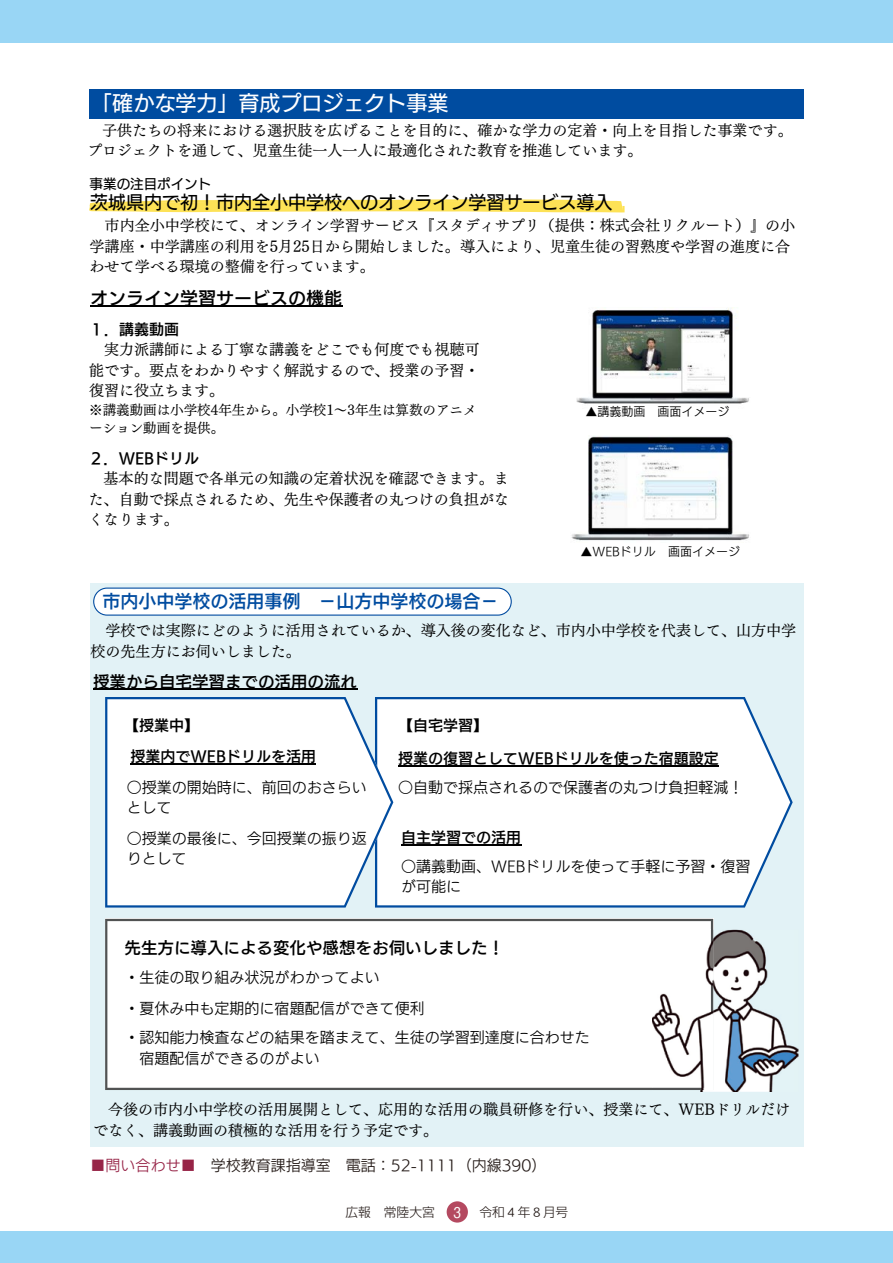
<style>
.page{position:relative;width:893px;height:1263px;background:#fff}
.page>*{position:absolute;margin:0;border:0;box-sizing:border-box;transform-origin:0 0}
.t1{font:21px "Canva UD Kakugo Large Pr 6 N M";color:#fff}
.t2{font:18px "Canva UD Kakugo Large Pr 6 N M";color:#000}
.t3{font:18px "Canva UD Kakugo Small Pr 6 N DB";color:#004ca0}
.t4{font:18px "Canva UD Kakugo Small Pr 6 N DB";color:#000}
.t5{font:16.5px "Canva UD Kakugo Small Pr 6 N DB";color:#000}
.t6{font:15px/20.2px "Canva UD Mincho Pr 6 N M";color:#000}
.t7{font:15px/20.2px "Canva UD Kakugo Small Pr 6 N R";color:#000}
.t8{font:15px "Canva UD Kakugo Small Pr 6 N DB";color:#000}
.t9{font:15px "Canva UD Kakugo Small Pr 6 N R";color:#231916}
.t10{font:13.5px/18px "Canva UD Mincho Pr 6 N M";color:#000}
.t11{font:13.5px "Canva UD Kakugo Large Pr 6 N M";color:#000}
.t12{font:300 12.75px "Shin Go Pro";color:#221815}
.t13{font:12px "Canva UD Kakugo Small Pr 6 N R";color:#000}
.s1{color:#972447}
.s2{font-family:"Gothic BBB Pro";font-weight:500;font-size:14.85px;color:#fff}
.s3{font-family:"Heisei Kaku Go Std W3";font-weight:400}
</style>
<div class="page">
<div style="left:89px;top:89px;width:715px;height:29px;background:#004ca0"></div>
<svg style="left:89px;top:199px;width:536px;height:14px;background:#fde673"></svg>
<img style="left:576px;top:307px;width:173px;height:97px">
<div style="left:90px;top:584px;width:713px;height:563px;background:#e2f2f6"></div>
<img style="left:571px;top:436px;width:178px;height:105px">
<svg style="left:393px;top:697px;width:400px;height:210px;background:#f7f9fc"></svg>
<svg style="left:105px;top:697px;width:288px;height:210px;background:#f2f6fa"></svg>
<div style="left:105px;top:919px;width:608px;height:171px;background:#fff"></div>
<img style="left:700px;top:930px;width:98px;height:162px">
<img style="left:652px;top:930px;width:61px;height:160px">
<svg style="left:93px;top:587px;width:419px;height:29px;background:#e9f0f7"></svg>
<hr style="left:90px;top:306px;width:252px;height:1px;background:#000">
<hr style="left:398px;top:765px;width:321px;height:2px;background:#000">
<hr style="left:130px;top:763px;width:186px;height:1px;background:#000">
<hr style="left:401px;top:844px;width:120px;height:1px;background:#000">
<hr style="left:93px;top:689px;width:264px;height:1px;background:#000">
<div style="left:0;top:0;width:893px;height:43px;background:#99d6f5"></div>
<div style="left:0;top:1231px;width:893px;height:32px;background:#99d6f5"></div>
<div style="left:447px;top:1201px;width:21px;height:21px;background:#b44960;border-radius:50%"></div>
<h1 class="t1" style="left:91px;top:92px;width:359px">「確かな学⼒」育成プロジェクト事業</h1>
<p class="t6" style="left:87px;top:119px;width:707px;text-indent:15px">⼦供たちの将来における選択肢を広げることを⽬的に、確かな学⼒の定着・向上を⽬指した事業です。プロジェクトを通して、児童⽣徒⼀⼈⼀⼈に最適化された教育を推進しています。</p>
<p class="t11" style="left:90px;top:177px;width:123px">事業の注⽬ポイント</p>
<p class="t6" style="left:90px;top:215px;width:707px;text-indent:15px">市内全⼩中学校にて、オンライン学習サービス『スタディサプリ（提供：株式会社リクルート）』の⼩学講座・中学講座の利⽤を5⽉25⽇から開始しました。導⼊により、児童⽣徒の習熟度や学習の進度に合わせて学べる環境の整備を⾏っています。</p>
<p class="t4" style="left:90px;top:288px;width:254px">オンライン学習サービスの機能</p>
<p class="t8" style="left:89px;top:321px;width:92px">１．講義動画</p>
<p class="t6" style="left:89px;top:339px;width:392px;text-align:justify;text-indent:15px">実⼒派講師による丁寧な講義をどこでも何度でも視聴可能です。要点をわかりやすく解説するので、授業の予習・復習に役⽴ちます。</p>
<p class="t10" style="left:89px;top:400px;width:389px">※講義動画は⼩学校4年⽣から。⼩学校1〜3年⽣は算数のアニメーション動画を提供。</p>
<p class="t8" style="left:89px;top:450px;width:112px">２．WEBドリル</p>
<p class="t6" style="left:89px;top:467px;width:422px;text-align:justify;text-indent:15px">基本的な問題で各単元の知識の定着状況を確認できます。また、⾃動で採点されるため、先⽣や保護者の丸つけの負担がなくなります。</p>
<p class="t13" style="left:581px;top:545px;width:161px">▲WEBドリル 画⾯イメージ</p>
<p class="t2" style="left:90px;top:192px;width:524px">茨城県内で初！市内全⼩中学校へのオンライン学習サービス導⼊</p>
<p class="t13" style="left:585px;top:405px;width:146px">▲講義動画 画⾯イメージ</p>
<p class="t3" style="left:102px;top:591px;width:398px">市内⼩中学校の活⽤事例 −⼭⽅中学校の場合−</p>
<p class="t6" style="left:91px;top:620px;width:707px;text-indent:15px">学校では実際にどのように活⽤されているか、導⼊後の変化など、市内⼩中学校を代表して、⼭⽅中学校の先⽣⽅にお伺いしました。</p>
<p class="t5" style="left:93px;top:672px;width:266px">授業から⾃宅学習までの活⽤の流れ</p>
<p class="t8" style="left:124px;top:717px;width:77px">【授業中】</p>
<p class="t8" style="left:398px;top:717px;width:92px">【⾃宅学習】</p>
<p class="t8" style="left:130px;top:748px;width:187px">授業内でWEBドリルを活⽤</p>
<p class="t7" style="left:127px;top:778px;width:242px">○授業の開始時に、前回のおさらいとして</p>
<p class="t8" style="left:398px;top:750px;width:322px">授業の復習としてWEBドリルを使った宿題設定</p>
<p class="t7" style="left:398px;top:778px;width:347px">○⾃動で採点されるので保護者の丸つけ負担軽減！</p>
<p class="t7" style="left:127px;top:829px;width:242px">○授業の最後に、今回授業の振り返りとして</p>
<p class="t8" style="left:401px;top:829px;width:122px">⾃主学習での活⽤</p>
<p class="t7" style="left:401px;top:856px;width:351px">○講義動画、WEBドリルを使って⼿軽に予習・復習が可能に</p>
<p class="t5" style="left:125px;top:939px;width:381px">先⽣⽅に導⼊による変化や感想をお伺いしました！</p>
<p class="t7" style="left:125px;top:963px;width:467px;line-height:30.2px">・⽣徒の取り組み状況がわかってよい<br>・夏休み中も定期的に宿題配信ができて便利<br>・認知能⼒検査などの結果を踏まえて、⽣徒の学習到達度に合わせた</p>
<p class="t7" style="left:140px;top:1048px;width:182px">宿題配信ができるのがよい</p>
<p class="t6" style="left:93px;top:1098px;width:699px;text-indent:15px">今後の市内⼩中学校の活⽤展開として、応⽤的な活⽤の職員研修を⾏い、授業にて、WEBドリルだけでなく、講義動画の積極的な活⽤を⾏う予定です。</p>
<p class="t9" style="left:91px;top:1157px;width:457px"><span class="s1">■問い合わせ■</span> 学校教育課指導室 電話：52-1111（内線390）</p>
<p class="t12" style="left:346px;top:1201px;width:91px">広報　常陸大宮</p>
<p class="t12" style="left:454px;top:1201px;width:116px"><span class="s2">3</span> 令和<span class="s3">４</span>年<span class="s3">８</span>月号</p>
</div>
